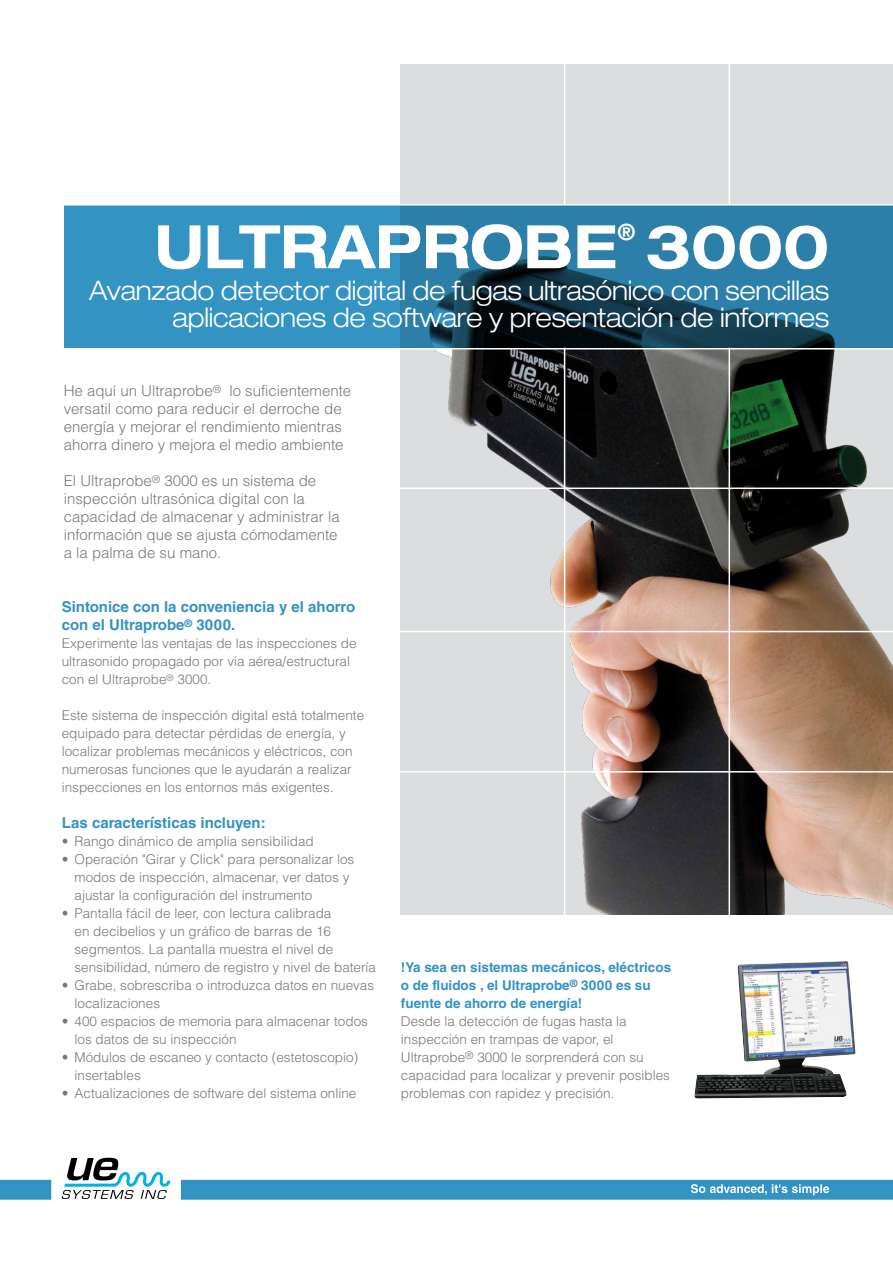
<style>
.page{position:relative;width:893px;height:1263px;background:#fff}
.page>*{position:absolute;margin:0;border:0;box-sizing:border-box;transform-origin:0 0}
.t1{font:700 expanded 60px "Helvetica Neue LT Std";color:#fff;scale:.94 1}
.t2{font:300 expanded 27px/27px "Helvetica Neue LT Std";letter-spacing:-.01em;color:#fff;text-align:right;scale:.94 1}
.t3{font:700 expanded 22.5px "Helvetica Neue LT Std";color:#fff}
.t4{font:300 15px/18px "Helvetica LT Std";color:#77787b}
.t5{font:700 15px/18px "Helvetica LT Std";color:#3393c3}
.t6{font:300 13.5px/18px "Helvetica LT Std";color:#77787b}
.t7{font:700 13.5px/18px "Helvetica LT Std";color:#3393c3}
</style>
<div class="page">
<div style="left:401px;top:64px;width:492px;height:850px;background:#dcddde"></div>
<img style="left:401px;top:148px;width:492px;height:766px">
<svg style="left:64px;top:206px;width:829px;height:142px;background:#29779e"></svg>
<hr style="left:390px;top:771px;width:503px;height:1px;background:#fff">
<hr style="left:394px;top:631px;width:499px;height:1px;background:#fff">
<hr style="left:394px;top:487px;width:499px;height:2px;background:#fff">
<hr style="left:0;top:348px;width:893px;height:1px;background:#fff">
<hr style="left:0;top:204px;width:893px;height:2px;background:#fff">
<hr style="left:564px;top:348px;width:1px;height:573px;background:#fff">
<hr style="left:564px;top:54px;width:1px;height:150px;background:#fff">
<hr style="left:729px;top:348px;width:1px;height:576px;background:#fff">
<hr style="left:729px;top:54px;width:1px;height:150px;background:#fff">
<img style="left:694px;top:961px;width:162px;height:137px">
<svg style="left:0;top:1158px;width:893px;height:42px"></svg>
<h1 class="t1" style="left:155px;top:209px;width:494px">ULTRAPROBE</h1>
<h3 class="t3" style="left:617px;top:218px;width:19px">®</h3>
<h1 class="t1" style="left:645px;top:209px;width:197px">3000</h1>
<h2 class="t2" style="left:89px;top:277px;width:789px">Avanzado detector digital de fugas ultrasónico con sencillas aplicaciones de software y presentación de informes</h2>
<p class="t4" style="left:64px;top:382px;width:289px">He aquí un Ultraprobe<sup>®</sup> lo suficientemente versatil como para reducir el derroche de energía y mejorar el rendimiento mientras ahorra dinero y mejora el medio ambiente</p>
<p class="t4" style="left:64px;top:472px;width:277px">El Ultraprobe<sup>®</sup> 3000 es un sistema de inspección ultrasónica digital con la capacidad de almacenar y administrar la información que se ajusta cómodamente a la palma de su mano.</p>
<p class="t5" style="left:62px;top:597px;width:295px">Sintonice con la conveniencia y el ahorro con el Ultraprobe<sup>®</sup> 3000.</p>
<p class="t6" style="left:62px;top:634px;width:296px">Experimente las ventajas de las inspecciones de ultrasonido propagado por vía aérea/estructural con el Ultraprobe<sup>®</sup> 3000.</p>
<p class="t6" style="left:62px;top:706px;width:304px">Este sistema de inspección digital está totalmente equipado para detectar pérdidas de energía, y localizar problemas mecánicos y eléctricos, con numerosas funciones que le ayudarán a realizar inspecciones en los entornos más exigentes.</p>
<p class="t5" style="left:62px;top:813px;width:205px">Las características incluyen:</p>
<p class="t6" style="left:62px;top:832px;width:254px">• Rango dinámico de amplia sensibilidad</p>
<p class="t6" style="left:75px;top:850px;width:281px;text-indent:-13px">• Operación "Girar y Click" para personalizar los modos de inspección, almacenar, ver datos y ajustar la configuración del instrumento</p>
<p class="t6" style="left:75px;top:904px;width:303px;text-indent:-13px">• Pantalla fácil de leer, con lectura calibrada<br>en decibelios y un gráfico de barras de 16 segmentos. La pantalla muestra el nivel de sensibilidad, número de registro y nivel de batería</p>
<p class="t6" style="left:75px;top:976px;width:301px;text-indent:-13px">• Grabe, sobrescriba o introduzca datos en nuevas localizaciones</p>
<p class="t6" style="left:75px;top:1012px;width:295px;text-indent:-13px">• 400 espacios de memoria para almacenar todos los datos de su inspección</p>
<p class="t6" style="left:75px;top:1048px;width:285px;text-indent:-13px">• Módulos de escaneo y contacto (estetoscopio) insertables</p>
<p class="t6" style="left:62px;top:1084px;width:296px">• Actualizaciones de software del sistema online</p>
<p class="t7" style="left:401px;top:958px;width:272px">!Ya sea en sistemas mecánicos, eléctricos o de fluidos , el Ultraprobe<sup>®</sup> 3000 es su fuente de ahorro de energía!</p>
<p class="t6" style="left:401px;top:1012px;width:271px">Desde la detección de fugas hasta la inspección en trampas de vapor, el Ultraprobe<sup>®</sup> 3000 le sorprenderá con su capacidad para localizar y prevenir posibles problemas con rapidez y precisión.</p>
</div>
